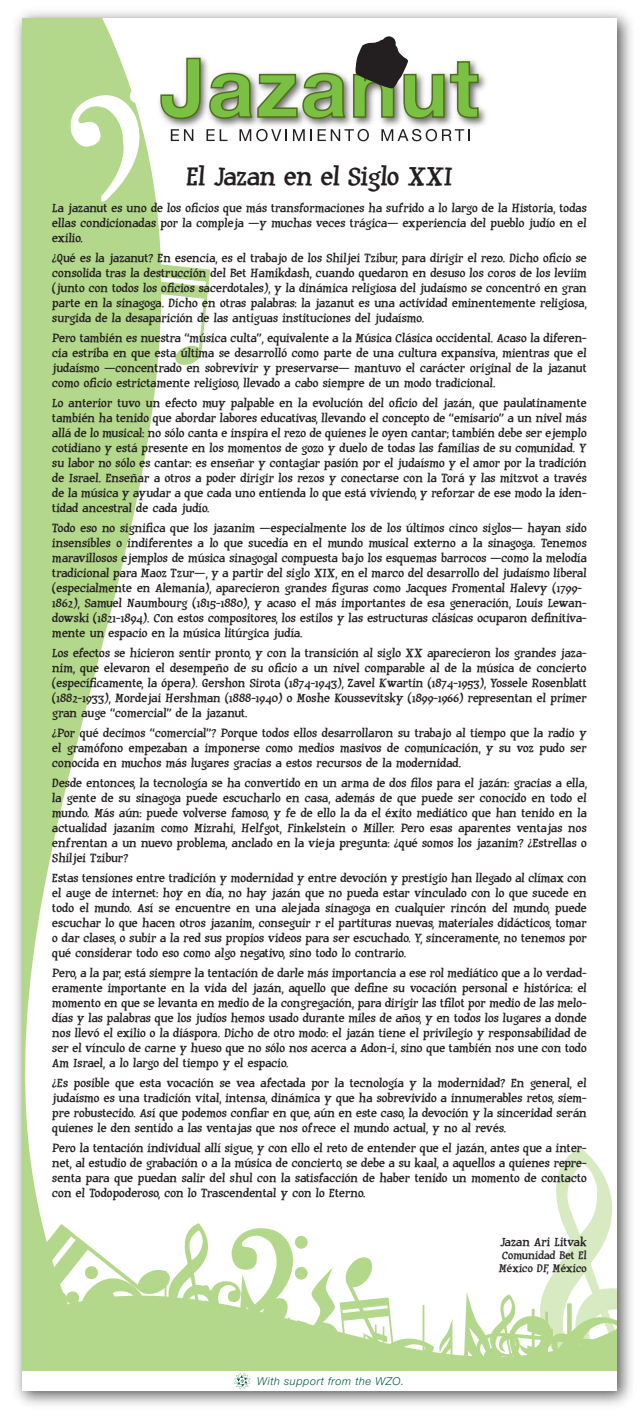
<style>
.page{position:relative;width:639px;height:1418px;background:#fff}
.page>*{position:absolute;margin:0;border:0;box-sizing:border-box;transform-origin:0 0}
.t1{font:26.7px "Huxtable";color:#231f20}
.t2{font:12.5px/15px "Huxtable";letter-spacing:.015em;color:#231f20;text-align:justify}
.t3{font:11.5px/13px "Huxtable";letter-spacing:.015em;color:#231f20}
.t4{font:italic 300 10.9px "Helvetica Neue";letter-spacing:.055em;color:#00583d}
</style>
<div class="page">
<img style="left:15px;top:11px;width:617px;height:1394px">
<div style="left:22px;top:18px;width:595px;height:1373px;background:#fff"></div>
<svg style="left:22px;top:18px;width:188px;height:1129px"></svg>
<img style="left:154px;top:52px;width:332px;height:79px">
<svg style="left:160px;top:57px;width:41px;height:63px"></svg>
<svg style="left:171px;top:129px;width:22px;height:12px"></svg>
<svg style="left:207px;top:129px;width:20px;height:12px"></svg>
<svg style="left:240px;top:129px;width:47px;height:12px"></svg>
<svg style="left:293px;top:129px;width:19px;height:12px"></svg>
<svg style="left:318px;top:129px;width:51px;height:12px"></svg>
<svg style="left:381px;top:129px;width:89px;height:12px"></svg>
<svg style="left:208px;top:37px;width:271px;height:83px"></svg>
<svg style="left:22px;top:1147px;width:595px;height:243px"></svg>
<h1 class="t1" style="left:187px;top:160px;width:267px">El Jazan en el Siglo XXI</h1>
<p class="t2" style="left:52px;top:201px;width:536px">La jazanut es uno de los oficios que más transformaciones ha sufrido a lo largo de la Historia, todas ellas condicionadas por la compleja —y muchas veces trágica— experiencia del pueblo judío en el exilio.</p>
<p class="t2" style="left:52px;top:251px;width:536px">¿Qué es la jazanut? En esencia, es el trabajo de los Shiljei Tzibur, para dirigir el rezo. Dicho oficio se consolida tras la destrucción del Bet Hamikdash, cuando quedaron en desuso los coros de los leviim (junto con todos los oficios sacerdotales), y la dinámica religiosa del judaísmo se concentró en gran parte en la sinagoga. Dicho en otras palabras: la jazanut es una actividad eminentemente religiosa, surgida de la desaparición de las antiguas instituciones del judaísmo.</p>
<p class="t2" style="left:52px;top:331px;width:536px">Pero también es nuestra “música culta”, equivalente a la Música Clásica occidental. Acaso la diferen&shy;cia estriba en que esta última se desarrolló como parte de una cultura expansiva, mientras que el judaísmo —concentrado en sobrevivir y preservarse— mantuvo el carácter original de la jazanut como oficio estrictamente religioso, llevado a cabo siempre de un modo tradicional.</p>
<p class="t2" style="left:52px;top:396px;width:536px">Lo anterior tuvo un efecto muy palpable en la evolución del oficio del jazán, que paulatinamente también ha tenido que abordar labores educativas, llevando el concepto de “emisario” a un nivel más allá de lo musical: no sólo canta e inspira el rezo de quienes le oyen cantar; también debe ser ejemplo cotidiano y está presente en los momentos de gozo y duelo de todas las familias de su comunidad. Y su labor no sólo es cantar: es enseñar y contagiar pasión por el judaísmo y el amor por la tradición de Israel. Enseñar a otros a poder dirigir los rezos y conectarse con la Torá y las mitzvot a través de la música y ayudar a que cada uno entienda lo que está viviendo, y reforzar de ese modo la iden&shy;tidad ancestral de cada judío.</p>
<p class="t2" style="left:52px;top:521px;width:536px;text-align:left">Todo eso no significa que los jazanim —especialmente los de los últimos cinco siglos— hayan sido insensibles o indiferentes a lo que sucedía en el mundo musical externo a la sinagoga. Tenemos maravillosos ejemplos de música sinagogal compuesta bajo los esquemas barrocos —como la melodía tradicional para Maoz Tzur—, y a partir del siglo XIX, en el marco del desarrollo del judaísmo liberal (especialmente en Alemania), aparecieron grandes figuras como Jacques Fromental Halevy (1799- 1862), Samuel Naumbourg (1815-1880), y acaso el más importantes de esa generación, Louis Lewan&shy;dowski (1821-1894). Con estos compositores, los estilos y las estructuras clásicas ocuparon definitiva&shy;mente un espacio en la música litúrgica judía.</p>
<p class="t2" style="left:52px;top:646px;width:536px">Los efectos se hicieron sentir pronto, y con la transición al siglo XX aparecieron los grandes jaza&shy;nim, que elevaron el desempeño de su oficio a un nivel comparable al de la música de concierto (específicamente, la ópera). Gershon Sirota (1874-1943), Zavel Kwartin (1874-1953), Yossele Rosenblatt (1882-1933), Mordejai Hershman (1888-1940) o Moshe Koussevitsky (1899-1966) representan el primer gran auge “comercial” de la jazanut.</p>
<p class="t2" style="left:52px;top:726px;width:536px">¿Por qué decimos “comercial”? Porque todos ellos desarrollaron su trabajo al tiempo que la radio y el gramófono empezaban a imponerse como medios masivos de comunicación, y su voz pudo ser conocida en muchos más lugares gracias a estos recursos de la modernidad.</p>
<p class="t2" style="left:52px;top:776px;width:536px">Desde entonces, la tecnología se ha convertido en un arma de dos filos para el jazán: gracias a ella, la gente de su sinagoga puede escucharlo en casa, además de que puede ser conocido en todo el mundo. Más aún: puede volverse famoso, y fe de ello la da el éxito mediático que han tenido en la actualidad jazanim como Mizrahi, Helfgot, Finkelstein o Miller. Pero esas aparentes ventajas nos enfrentan a un nuevo problema, anclado en la vieja pregunta: ¿qué somos los jazanim? ¿Estrellas o Shiljei Tzibur?</p>
<p class="t2" style="left:52px;top:871px;width:536px">Estas tensiones entre tradición y modernidad y entre devoción y prestigio han llegado al clímax con el auge de internet: hoy en día, no hay jazán que no pueda estar vinculado con lo que sucede en todo el mundo. Así se encuentre en una alejada sinagoga en cualquier rincón del mundo, puede escuchar lo que hacen otros jazanim, conseguir r el partituras nuevas, materiales didácticos, tomar o dar clases, o subir a la red sus propios videos para ser escuchado. Y, sinceramente, no tenemos por qué considerar todo eso como algo negativo, sino todo lo contrario.</p>
<p class="t2" style="left:52px;top:966px;width:536px">Pero, a la par, está siempre la tentación de darle más importancia a ese rol mediático que a lo verdad&shy;eramente importante en la vida del jazán, aquello que define su vocación personal e histórica: el momento en que se levanta en medio de la congregación, para dirigir las tfilot por medio de las melo&shy;días y las palabras que los judíos hemos usado durante miles de años, y en todos los lugares a donde nos llevó el exilio o la diáspora. Dicho de otro modo: el jazán tiene el privilegio y responsabilidad de ser el vínculo de carne y hueso que no sólo nos acerca a Adon-i, sino que también nos une con todo Am Israel, a lo largo del tiempo y el espacio.</p>
<p class="t2" style="left:52px;top:1076px;width:536px">¿Es posible que esta vocación se vea afectada por la tecnología y la modernidad? En general, el judaísmo es una tradición vital, intensa, dinámica y que ha sobrevivido a innumerables retos, siem&shy;pre robustecido. Así que podemos confiar en que, aún en este caso, la devoción y la sinceridad serán quienes le den sentido a las ventajas que nos ofrece el mundo actual, y no al revés.</p>
<p class="t2" style="left:52px;top:1141px;width:536px">Pero la tentación individual allí sigue, y con ello el reto de entender que el jazán, antes que a inter&shy;net, al estudio de grabación o a la música de concierto, se debe a su kaal, a aquellos a quienes repre&shy;senta para que puedan salir del shul con la satisfacción de haber tenido un momento de contacto con el Todopoderoso, con lo Trascendental y con lo Eterno.</p>
<p class="t2" style="left:500px;top:1235px;width:88px">Jazan Ari Litvak</p>
<p class="t3" style="left:499px;top:1250px;width:89px">Comunidad Bet El<br>México DF, México</p>
<p class="t4" style="left:257px;top:1374px;width:149px">With support from the WZO.</p>
</div>
